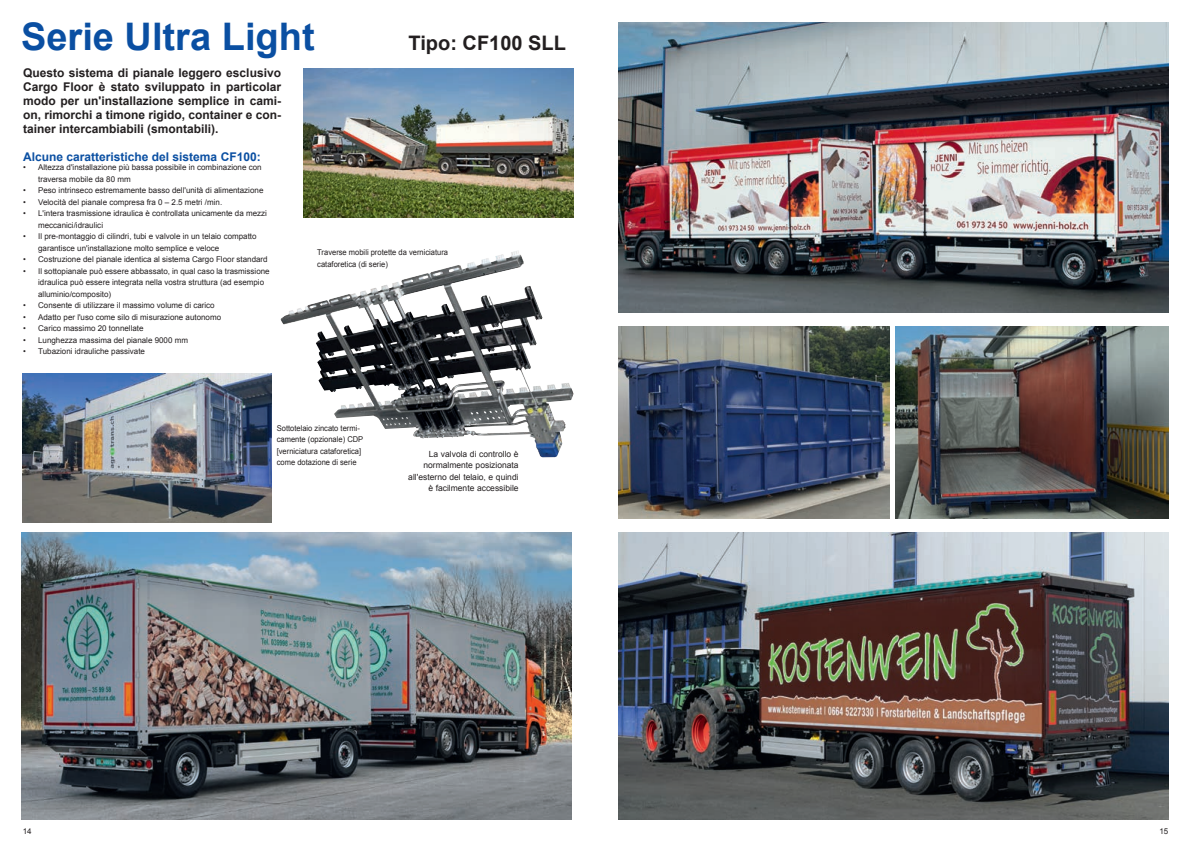
<style>
.page{position:relative;width:1191px;height:842px;background:#fff}
.page>*{position:absolute;margin:0;border:0;box-sizing:border-box;transform-origin:0 0}
.t1{font:700 38px "Arial";color:#0a4fa2}
.t2{font:700 20px "Arial";color:#231f20}
.t3{font:700 12px/14px "Arial";color:#231f20;text-align:justify}
.t4{font:700 12px "Arial";color:#0a4fa2}
.t5{font:8.5px/11.5px "Arial";color:#231f20;text-align:right}
.t6{font:8px/11.5px "Arial";color:#231f20}
.t7{font:8px/11.5px "Arial";color:#231f20;scale:.94 1}
</style>
<div class="page">
<img style="left:281px;top:254px;width:229px;height:183px">
<img style="left:304px;top:68px;width:269px;height:149px">
<img style="left:618px;top:23px;width:550px;height:290px">
<img style="left:618px;top:326px;width:271px;height:193px">
<img style="left:618px;top:532px;width:550px;height:287px">
<img style="left:895px;top:326px;width:273px;height:193px">
<img style="left:22px;top:373px;width:249px;height:149px">
<img style="left:22px;top:532px;width:550px;height:287px">
<h1 class="t1" style="left:21px;top:12px;width:295px">Serie Ultra Light</h1>
<h3 class="t3" style="left:23px;top:66px;width:259px">Questo sistema di pianale leggero esclusivo Cargo Floor è stato sviluppato in particolar modo per un'installazione semplice in cami&shy;on, rimorchi a timone rigido, container e con&shy;tainer intercambiabili (smontabili).</h3>
<h3 class="t4" style="left:23px;top:149px;width:239px">Alcune caratteristiche del sistema CF100:</h3>
<h2 class="t2" style="left:408px;top:30px;width:159px">Tipo: CF100 SLL</h2>
<p class="t6" style="left:38px;top:162px;width:225px;text-indent:-15px">• Altezza d'installazione più bassa possibile in combinazione con traversa mobile da 80 mm</p>
<p class="t6" style="left:23px;top:185px;width:242px">• Peso intrinseco estremamente basso dell'unità di alimentazione</p>
<p class="t6" style="left:23px;top:196px;width:201px">• Velocità del pianale compresa fra 0 – 2.5 metri /min.</p>
<p class="t6" style="left:38px;top:208px;width:230px;text-indent:-15px">• L'intera trasmissione idraulica è controllata unicamente da mezzi meccanici/idraulici</p>
<p class="t6" style="left:38px;top:231px;width:220px;text-indent:-15px">• Il pre-montaggio di cilindri, tubi e valvole in un telaio compatto garantisce un'installazione molto semplice e veloce</p>
<p class="t6" style="left:23px;top:254px;width:246px">• Costruzione del pianale identica al sistema Cargo Floor standard</p>
<p class="t6" style="left:38px;top:265px;width:233px;text-indent:-15px">• Il sottopianale può essere abbassato, in qual caso la trasmissione idraulica può essere integrata nella vostra struttura (ad esempio alluminio/composito)</p>
<p class="t6" style="left:23px;top:300px;width:193px">• Consente di utilizzare il massimo volume di carico</p>
<p class="t6" style="left:23px;top:311px;width:199px">• Adatto per l'uso come silo di misurazione autonomo</p>
<p class="t6" style="left:23px;top:323px;width:122px">• Carico massimo 20 tonnellate</p>
<p class="t6" style="left:23px;top:334px;width:166px">• Lunghezza massima del pianale 9000 mm</p>
<p class="t6" style="left:23px;top:346px;width:123px">• Tubazioni idrauliche passivate</p>
<p class="t7" style="left:317px;top:247px;width:141px">Traverse mobili protette da verniciatura cataforetica (di serie)</p>
<p class="t7" style="left:277px;top:422px;width:94px">Sottotelaio zincato termi&shy;camente (opzionale) CDP [verniciatura cataforetica] come dotazione di serie</p>
<p class="t5" style="left:408px;top:448px;width:112px">La valvola di controllo è normalmente posizionata all'esterno del telaio, e quindi è facilmente accessibile</p>
<p class="t6" style="left:23px;top:825px;width:10px">14</p>
<p class="t6" style="left:1159px;top:825px;width:10px">15</p>
</div>
